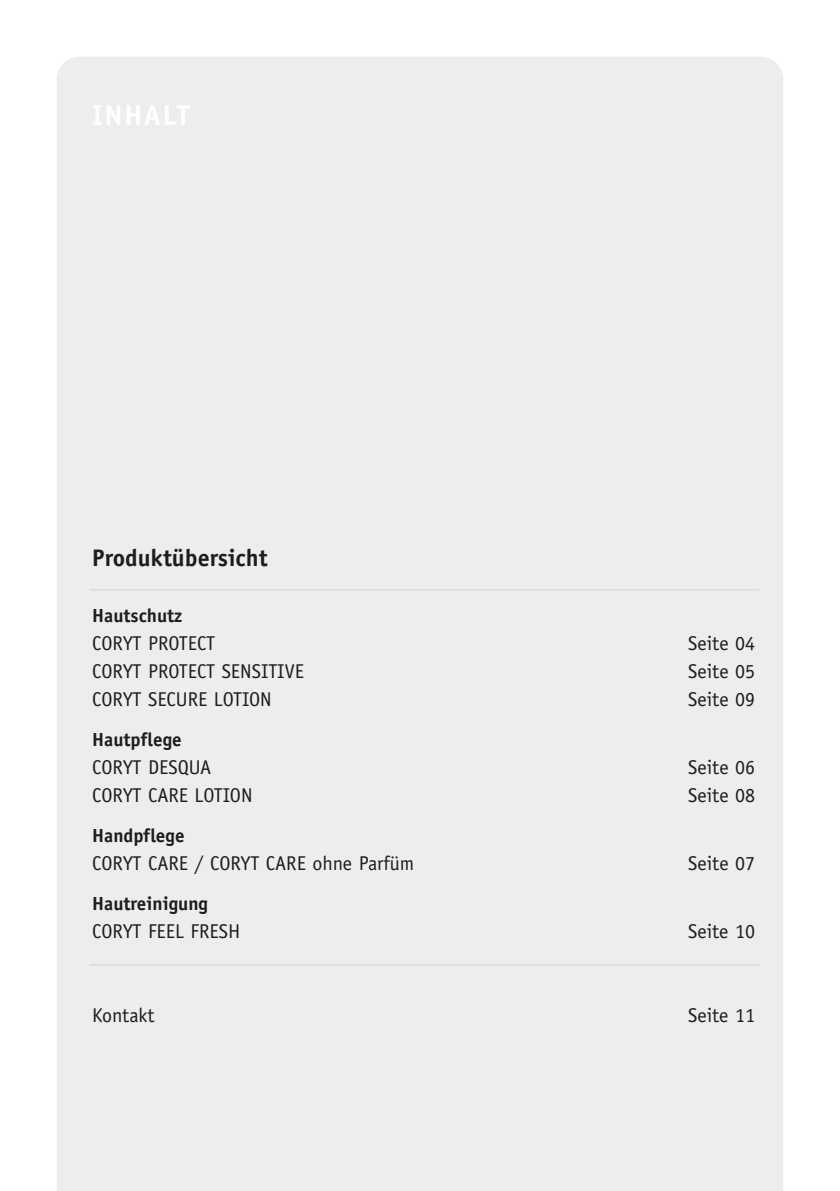
<style>
.page{position:relative;width:840px;height:1191px;background:#fff}
.page>*{position:absolute;margin:0;border:0;box-sizing:border-box;transform-origin:0 0}
.t1{font:700 24px "Officina Sans";color:#1d1d1b}
.t2{font:20px "Officina Sans";color:#1d1d1b}
.t3{font:700 19px "Officina Sans";color:#1d1d1b}
</style>
<div class="page">
<div style="left:57px;top:57px;width:725px;height:1134px;background:#ededed"></div>
<hr style="left:89px;top:589px;width:669px;height:1px;background:#dadada">
<hr style="left:89px;top:964px;width:669px;height:1px;background:#dadada">
<p class="t1" style="left:92px;top:543px;width:177px">Produktübersicht</p>
<p class="t3" style="left:92px;top:603px;width:92px">Hautschutz</p>
<p class="t2" style="left:92px;top:631px;width:124px">CORYT PROTECT</p>
<p class="t2" style="left:687px;top:631px;width:68px">Seite 04</p>
<p class="t2" style="left:92px;top:659px;width:213px">CORYT PROTECT SENSITIVE</p>
<p class="t2" style="left:687px;top:659px;width:68px">Seite 05</p>
<p class="t2" style="left:92px;top:687px;width:181px">CORYT SECURE LOTION</p>
<p class="t2" style="left:687px;top:687px;width:68px">Seite 09</p>
<p class="t3" style="left:92px;top:727px;width:91px">Hautpflege</p>
<p class="t2" style="left:92px;top:755px;width:120px">CORYT DESQUA</p>
<p class="t2" style="left:687px;top:755px;width:68px">Seite 06</p>
<p class="t2" style="left:92px;top:783px;width:162px">CORYT CARE LOTION</p>
<p class="t2" style="left:687px;top:783px;width:68px">Seite 08</p>
<p class="t3" style="left:92px;top:823px;width:94px">Handpflege</p>
<p class="t2" style="left:92px;top:851px;width:323px">CORYT CARE / CORYT CARE ohne Parfüm</p>
<p class="t2" style="left:687px;top:851px;width:68px">Seite 07</p>
<p class="t3" style="left:92px;top:891px;width:117px">Hautreinigung</p>
<p class="t2" style="left:92px;top:919px;width:149px">CORYT FEEL FRESH</p>
<p class="t2" style="left:687px;top:919px;width:68px">Seite 10</p>
<p class="t2" style="left:92px;top:1003px;width:64px">Kontakt</p>
<p class="t2" style="left:687px;top:1003px;width:68px">Seite 11</p>
</div>
